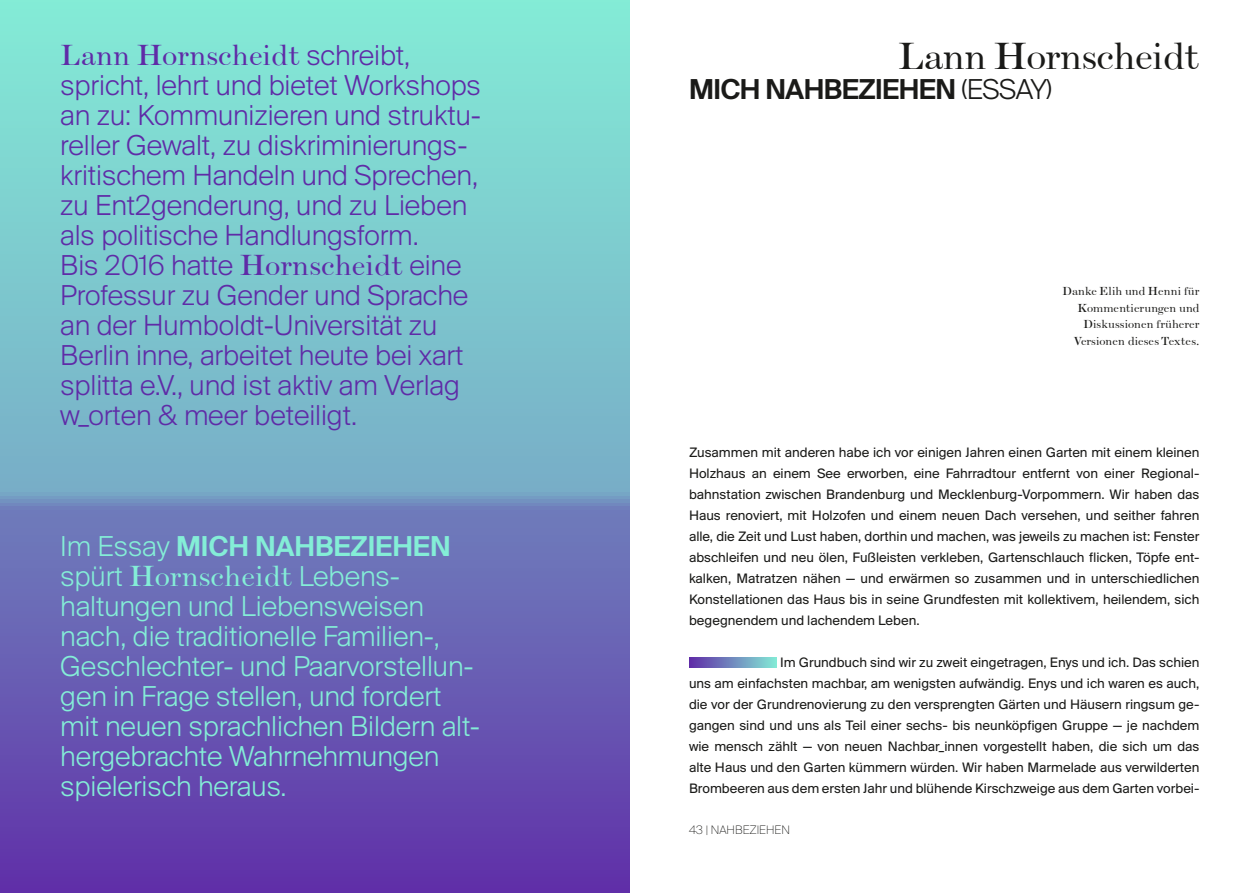
<style>
.page{position:relative;width:1259px;height:893px;background:#fff}
.page>*{position:absolute;margin:0;border:0;box-sizing:border-box;transform-origin:0 0}
.t1{font:39px "Scotch Roman";letter-spacing:-.02em;color:#1a1a18}
.t2{font:300 30px/30px "Suisse BP Intl";letter-spacing:-.005em;color:#5f2ba7}
.t3{font:300 30px/30px "Suisse BP Intl";letter-spacing:-.005em;color:#84eed7}
.t4{font:30px "Scotch Roman";letter-spacing:-.005em;color:#5f2ba7}
.t5{font:30px "Suisse BP Intl Antique";letter-spacing:-.02em;color:#1a1a18}
.t6{font:30px "Suisse BP Intl Antique";letter-spacing:-.005em;color:#84eed7}
.t7{font:14.25px/21px "Suisse BP Intl";color:#1a1a18;text-align:justify}
.t8{font:100 12.75px "Suisse BP Intl";color:#1a1a18}
.t9{font:12px/16.5px "Scotch Roman";color:#1a1a18;text-align:right}
.s1{font-family:"Suisse BP Intl";font-weight:300}
.s2{font-family:"Scotch Roman";font-weight:400}
</style>
<div class="page">
<hr style="left:629px;top:0;width:1px;height:893px;background:#1a1a18">
<svg style="left:689px;top:657px;width:88px;height:10px"></svg>
<svg style="left:0;top:0;width:629px;height:893px;background:#7398c2"></svg>
<h2 class="t4" style="left:60px;top:38px;width:351px">Lann Hornscheidt <span class="s1">schreibt,</span></h2>
<p class="t2" style="left:60px;top:70px;width:422px">spricht, lehrt und bietet Workshops an zu: Kommunizieren und struktu&shy;reller Gewalt, zu diskriminierungs&shy;kritischem Handeln und Sprechen, zu Ent2genderung, und zu Lieben als politische Handlungsform.<br>Bis 2016 hatte <span class="s2">Hornscheidt</span> eine Professur zu Gender und Sprache an der Humboldt-Universität zu Berlin inne, arbeitet heute bei xart splitta e.V., und ist aktiv am Verlag w_orten &amp; meer beteiligt.</p>
<h2 class="t6" style="left:60px;top:528px;width:392px"><span class="s1">Im Essay</span> MICH NAHBEZIEHEN</h2>
<p class="t3" style="left:60px;top:560px;width:421px">spürt <span class="s2">Hornscheidt</span> Lebens&shy;haltungen und Liebensweisen nach, die traditionelle Familien-,<br>Geschlechter- und Paarvorstellun&shy;gen in Frage stellen, und fordert mit neuen sprachlichen Bildern alt&shy;hergebrachte Wahrnehmungen spielerisch heraus.</p>
<h1 class="t1" style="left:898px;top:34px;width:303px">Lann Hornscheidt</h1>
<h2 class="t5" style="left:689px;top:71px;width:365px">MICH NAHBEZIEHEN <span class="s1">(ESSAY)</span></h2>
<p class="t9" style="left:1062px;top:283px;width:138px">Danke Elih und Henni für<br>Kommentierungen und<br>Diskussionen früherer<br>Versionen dieses Textes.</p>
<p class="t7" style="left:689px;top:442px;width:512px">Zusammen mit anderen habe ich vor einigen Jahren einen Garten mit einem kleinen Holzhaus an einem See erworben, eine Fahrradtour entfernt von einer Regional&shy;bahnstation zwischen Brandenburg und Mecklenburg-Vorpommern. Wir haben das Haus renoviert, mit Holzofen und einem neuen Dach versehen, und seither fahren alle, die Zeit und Lust haben, dorthin und machen, was jeweils zu machen ist: Fenster abschleifen und neu ölen, Fußleisten verkleben, Gartenschlauch flicken, Töpfe ent&shy;kalken, Matratzen nähen — und erwärmen so zusammen und in unterschiedlichen Konstellationen das Haus bis in seine Grundfesten mit kollektivem, heilendem, sich begegnendem und lachendem Leben.</p>
<p class="t7" style="left:689px;top:652px;width:512px;text-indent:91px">Im Grundbuch sind wir zu zweit eingetragen, Enys und ich. Das schien uns am einfachsten machbar, am wenigsten aufwändig. Enys und ich waren es auch, die vor der Grundrenovierung zu den versprengten Gärten und Häusern ringsum ge&shy;gangen sind und uns als Teil einer sechs- bis neunköpfigen Gruppe — je nachdem wie mensch zählt — von neuen Nachbar_innen vorgestellt haben, die sich um das alte Haus und den Garten kümmern würden. Wir haben Marmelade aus verwilderten Brombeeren aus dem ersten Jahr und blühende Kirschzweige aus dem Garten vorbei-</p>
<p class="t8" style="left:689px;top:822px;width:102px">43 | NAHBEZIEHEN</p>
</div>
